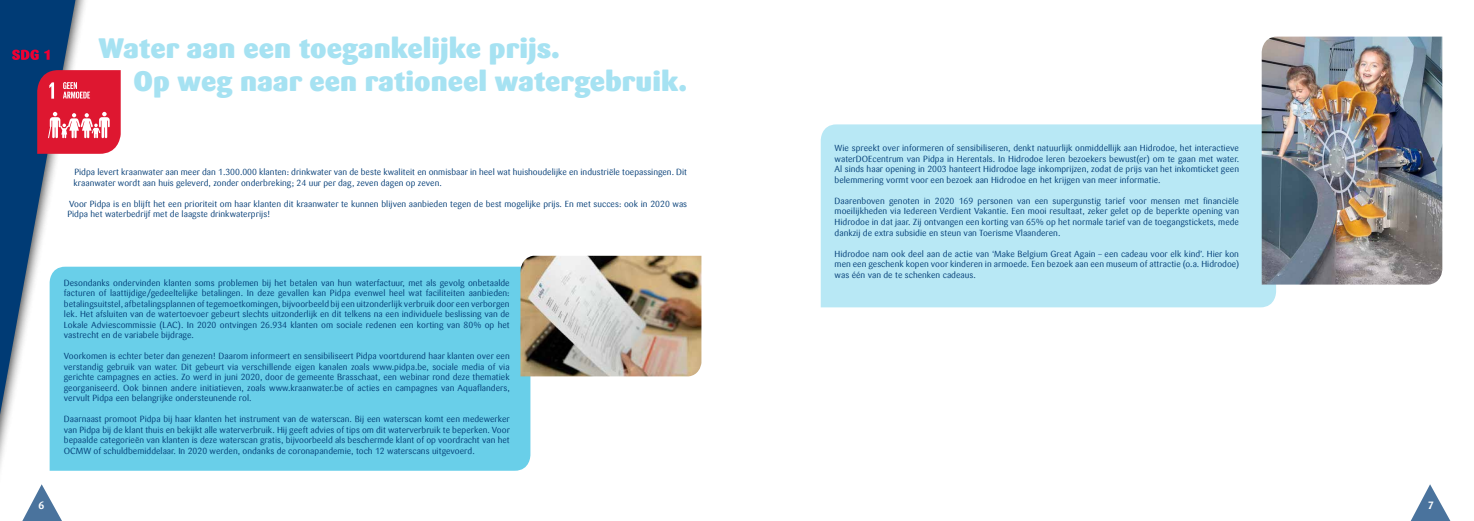
<style>
.page{position:relative;width:1474px;height:521px;background:#fff}
.page>*{position:absolute;margin:0;border:0;box-sizing:border-box;transform-origin:0 0}
.t1{font:900 28px/33.6px "Sari Offc";color:#a6e2f2}
.t2{font:700 10.5px "Sari Offc";color:#fff}
.t3{font:8.75px/10.5px "Sari Offc";color:#003b75;text-align:justify}
</style>
<div class="page">
<div style="left:90px;top:267px;width:440px;height:204px;background:#69cfe9"></div>
<div style="left:820px;top:124px;width:456px;height:183px;background:#b8e8f5"></div>
<div style="left:0;top:0;width:90px;height:521px;background:#000;opacity:.75"></div>
<svg style="left:0;top:0;width:75px;height:415px"></svg>
<img style="left:520px;top:256px;width:181px;height:120px">
<img style="left:1261px;top:37px;width:181px;height:248px">
<svg style="left:12px;top:50px;width:38px;height:10px"></svg>
<svg style="left:22px;top:484px;width:40px;height:37px"></svg>
<svg style="left:1410px;top:484px;width:40px;height:37px"></svg>
<svg style="left:37px;top:70px;width:84px;height:84px;background:#df3c51"></svg>
<h1 class="t1" style="left:133px;top:31px;width:555px;text-indent:-35px">Water aan een toegankelijke prijs.<br>Op weg naar een rationeel watergebruik.</h1>
<p class="t3" style="left:74px;top:167px;width:615px">Pidpa levert kraanwater aan meer dan 1.300.000 klanten: drinkwater van de beste kwaliteit en onmisbaar in heel wat huishoudelijke en industriële toepassingen. Dit kraanwater wordt aan huis geleverd, zonder onderbreking; 24 uur per dag, zeven dagen op zeven.</p>
<p class="t3" style="left:67px;top:198px;width:621px">Voor Pidpa is en blijft het een prioriteit om haar klanten dit kraanwater te kunnen blijven aanbieden tegen de best mogelijke prijs. En met succes: ook in 2020 was<br>Pidpa het waterbedrijf met de laagste drinkwaterprijs!</p>
<p class="t3" style="left:64px;top:277px;width:447px">Desondanks ondervinden klanten soms problemen bij het betalen van hun waterfactuur, met als gevolg onbetaalde facturen of laattijdige/gedeeltelijke betalingen. In deze gevallen kan Pidpa evenwel heel wat faciliteiten aanbieden: betalingsuitstel, afbetalingsplannen of tegemoetkomingen, bijvoorbeeld bij een uitzonderlijk verbruik door een verborgen lek. Het afsluiten van de watertoevoer gebeurt slechts uitzonderlijk en dit telkens na een individuele beslissing van de Lokale Adviescommissie (LAC). In 2020 ontvingen 26.934 klanten om sociale redenen een korting van 80% op het vastrecht en de variabele bijdrage.</p>
<p class="t3" style="left:64px;top:351px;width:447px">Voorkomen is echter beter dan genezen! Daarom informeert en sensibiliseert Pidpa voortdurend haar klanten over een verstandig gebruik van water. Dit gebeurt via verschillende eigen kanalen zoals www.pidpa.be, sociale media of via gerichte campagnes en acties. Zo werd in juni 2020, door de gemeente Brasschaat, een webinar rond deze thematiek georganiseerd. Ook binnen andere initiatieven, zoals www.kraanwater.be of acties en campagnes van Aquaflanders, vervult Pidpa een belangrijke ondersteunende rol.</p>
<p class="t3" style="left:64px;top:414px;width:447px">Daarnaast promoot Pidpa bij haar klanten het instrument van de waterscan. Bij een waterscan komt een medewerker van Pidpa bij de klant thuis en bekijkt alle waterverbruik. Hij geeft advies of tips om dit waterverbruik te beperken. Voor bepaalde categorieën van klanten is deze waterscan gratis, bijvoorbeeld als beschermde klant of op voordracht van het OCMW of schuldbemiddelaar. In 2020 werden, ondanks de coronapandemie, toch 12 waterscans uitgevoerd.</p>
<p class="t3" style="left:834px;top:143px;width:406px">Wie spreekt over informeren of sensibiliseren, denkt natuurlijk onmiddellijk aan Hidrodoe, het interactieve waterDOEcentrum van Pidpa in Herentals. In Hidrodoe leren bezoekers bewust(er) om te gaan met water.<br>Al sinds haar opening in 2003 hanteert Hidrodoe lage inkomprijzen, zodat de prijs van het inkomticket geen belemmering vormt voor een bezoek aan Hidrodoe en het krijgen van meer informatie.</p>
<p class="t3" style="left:834px;top:196px;width:406px">Daarenboven genoten in 2020 169 personen van een supergunstig tarief voor mensen met financiële moeilijkheden via Iedereen Verdient Vakantie. Een mooi resultaat, zeker gelet op de beperkte opening van Hidrodoe in dat jaar. Zij ontvangen een korting van 65% op het normale tarief van de toegangstickets, mede dankzij de extra subsidie en steun van Toerisme Vlaanderen.</p>
<p class="t3" style="left:834px;top:248px;width:406px">Hidrodoe nam ook deel aan de actie van ‘Make Belgium Great Again – een cadeau voor elk kind’. Hier kon men een geschenk kopen voor kinderen in armoede. Een bezoek aan een museum of attractie (o.a. Hidrodoe) was één van de te schenken cadeaus.</p>
<p class="t2" style="left:39px;top:498px;width:7px">6</p>
<p class="t2" style="left:1428px;top:498px;width:7px">7</p>
</div>
